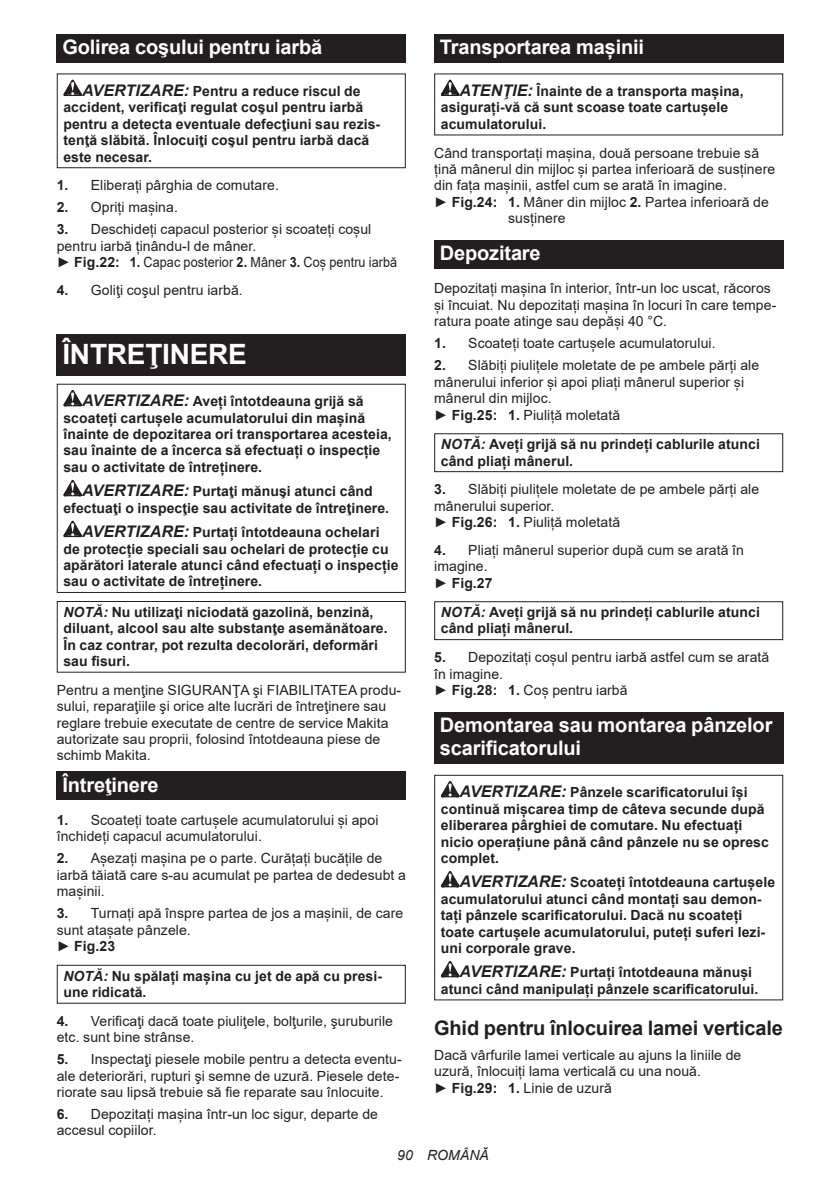
<style>
.page{position:relative;width:840px;height:1191px;background:#fff}
.page>*{position:absolute;margin:0;border:0;box-sizing:border-box;transform-origin:0 0}
.t1{font:700 28px "Arial";letter-spacing:-.01em;color:#fff}
.t2{font:700 20px/23.4px "Arial";letter-spacing:-.01em;color:#fff}
.t3{font:700 20px "Arial";letter-spacing:-.01em;color:#231f20}
.t4{font:14px/16.4px "Arial";letter-spacing:.005em;color:#231f20}
.t5{font:700 14px/16.4px "Arial";letter-spacing:.005em;color:#231f20}
.t6{font:italic 14px "Arial";letter-spacing:.005em;color:#231f20}
.s1{font-style:italic;font-size:16px}
.s2{font-weight:700}
.s3{font-style:italic}
</style>
<div class="page">
<div style="left:57px;top:34px;width:348px;height:29px;background:#231f20"></div>
<svg style="left:63px;top:80px;width:19px;height:16px"></svg>
<div style="left:57px;top:73px;width:348px;height:95px;border:1px solid #231f20"></div>
<div style="left:57px;top:334px;width:348px;height:42px;background:#231f20"></div>
<svg style="left:63px;top:390px;width:19px;height:16px"></svg>
<svg style="left:63px;top:480px;width:19px;height:16px"></svg>
<svg style="left:63px;top:521px;width:19px;height:16px"></svg>
<div style="left:57px;top:384px;width:348px;height:209px;border:1px solid #231f20"></div>
<div style="left:57px;top:601px;width:348px;height:71px;border:1px solid #231f20"></div>
<div style="left:57px;top:771px;width:348px;height:29px;background:#231f20"></div>
<div style="left:57px;top:964px;width:348px;height:39px;border:1px solid #231f20"></div>
<div style="left:434px;top:34px;width:348px;height:29px;background:#231f20"></div>
<svg style="left:440px;top:80px;width:19px;height:16px"></svg>
<div style="left:434px;top:240px;width:348px;height:28px;background:#231f20"></div>
<div style="left:434px;top:433px;width:348px;height:39px;border:1px solid #231f20"></div>
<div style="left:434px;top:601px;width:348px;height:39px;border:1px solid #231f20"></div>
<div style="left:434px;top:712px;width:348px;height:52px;background:#231f20"></div>
<svg style="left:440px;top:781px;width:19px;height:16px"></svg>
<svg style="left:440px;top:871px;width:19px;height:16px"></svg>
<svg style="left:440px;top:961px;width:19px;height:16px"></svg>
<div style="left:434px;top:774px;width:348px;height:226px;border:1px solid #231f20"></div>
<h2 class="t2" style="left:62px;top:36px;width:261px">Golirea coşului pentru iarbă</h2>
<p class="t5" style="left:63px;top:83px;width:318px;text-indent:19px"><span class="s1">AVERTIZARE:</span> Pentru a reduce riscul de accident, verificaţi regulat coşul pentru iarbă pentru a detecta eventuale defecţiuni sau rezis&shy;tenţă slăbită. Înlocuiţi coşul pentru iarbă dacă este necesar.</p>
<p class="t4" style="left:57px;top:177px;width:223px"><span class="s2">1.</span> Eliberați pârghia de comutare.</p>
<p class="t4" style="left:57px;top:199px;width:123px"><span class="s2">2.</span> Opriți mașina.</p>
<p class="t4" style="left:57px;top:221px;width:342px"><span class="s2">3.</span> Deschideți capacul posterior și scoateți coșul pentru iarbă ținându-l de mâner.<br>► <span class="s2">Fig.22: 1.</span> Capac posterior <span class="s2">2.</span> Mâner <span class="s2">3.</span> Coș pentru iarbă</p>
<p class="t4" style="left:57px;top:282px;width:187px"><span class="s2">4.</span> Goliţi coşul pentru iarbă.</p>
<h1 class="t1" style="left:62px;top:335px;width:186px">ÎNTREŢINERE</h1>
<p class="t5" style="left:63px;top:393px;width:329px;text-indent:19px"><span class="s1">AVERTIZARE:</span> Aveți întotdeauna grijă să scoateți cartușele acumulatorului din mașină înainte de depozitarea ori transportarea acesteia, sau înainte de a încerca să efectuați o inspecție sau o activitate de întreținere.</p>
<p class="t5" style="left:63px;top:483px;width:327px;text-align:center"><span class="s1">AVERTIZARE:</span> Purtaţi mănuşi atunci când efectuaţi o inspecţie sau activitate de întreţinere.</p>
<p class="t5" style="left:63px;top:524px;width:336px;text-indent:19px"><span class="s1">AVERTIZARE:</span> Purtați întotdeauna ochelari de protecție speciali sau ochelari de protecție cu apărători laterale atunci când efectuați o inspecție sau o activitate de întreținere.</p>
<p class="t5" style="left:63px;top:604px;width:325px"><span class="s3">NOTĂ:</span> Nu utilizaţi niciodată gazolină, benzină, diluant, alcool sau alte substanţe asemănătoare.<br>În caz contrar, pot rezulta decolorări, deformări sau fisuri.</p>
<p class="t4" style="left:57px;top:681px;width:346px">Pentru a menţine SIGURANŢA şi FIABILITATEA produ&shy;sului, reparaţiile şi orice alte lucrări de întreţinere sau reglare trebuie executate de centre de service Makita autorizate sau proprii, folosind întotdeauna piese de schimb Makita.</p>
<h2 class="t2" style="left:62px;top:773px;width:98px">Întreţinere</h2>
<p class="t4" style="left:57px;top:812px;width:323px"><span class="s2">1.</span> Scoateți toate cartușele acumulatorului și apoi închideți capacul acumulatorului.</p>
<p class="t4" style="left:57px;top:850px;width:350px"><span class="s2">2.</span> Așezați mașina pe o parte. Curățați bucățile de iarbă tăiată care s-au acumulat pe partea de dedesubt a mașinii.</p>
<p class="t4" style="left:57px;top:905px;width:348px"><span class="s2">3.</span> Turnați apă înspre partea de jos a mașinii, de care sunt atașate pânzele.<br>► <span class="s2">Fig.23</span></p>
<p class="t5" style="left:63px;top:967px;width:320px"><span class="s3">NOTĂ:</span> Nu spălați mașina cu jet de apă cu presi&shy;une ridicată.</p>
<p class="t4" style="left:57px;top:1012px;width:337px"><span class="s2">4.</span> Verificaţi dacă toate piuliţele, bolţurile, şuruburile etc. sunt bine strânse.</p>
<p class="t4" style="left:57px;top:1051px;width:346px"><span class="s2">5.</span> Inspectaţi piesele mobile pentru a detecta eventu&shy;ale deteriorări, rupturi şi semne de uzură. Piesele dete&shy;riorate sau lipsă trebuie să fie reparate sau înlocuite.</p>
<p class="t4" style="left:57px;top:1105px;width:322px"><span class="s2">6.</span> Depozitați mașina într-un loc sigur, departe de accesul copiilor.</p>
<h2 class="t2" style="left:439px;top:36px;width:206px">Transportarea mașinii</h2>
<p class="t5" style="left:440px;top:83px;width:304px;text-indent:19px"><span class="s1">ATENŢIE:</span> Înainte de a transporta mașina, asigurați-vă că sunt scoase toate cartușele acumulatorului.</p>
<p class="t4" style="left:434px;top:144px;width:326px">Când transportați mașina, două persoane trebuie să</p>
<p class="t4" style="left:434px;top:161px;width:342px">țină mânerul din mijloc și partea inferioară de susținere</p>
<p class="t4" style="left:434px;top:177px;width:294px">din fața mașinii, astfel cum se arată în imagine.</p>
<p class="t4" style="left:434px;top:193px;width:336px">► <span class="s2">Fig.24: 1.</span> Mâner din mijloc <span class="s2">2.</span> Partea inferioară de</p>
<p class="t4" style="left:508px;top:210px;width:59px">susținere</p>
<h2 class="t2" style="left:439px;top:241px;width:102px">Depozitare</h2>
<p class="t4" style="left:434px;top:280px;width:343px">Depozitați mașina în interior, într-un loc uscat, răcoros și încuiat. Nu depozitați mașina în locuri în care tempe&shy;ratura poate atinge sau depăși 40 °C.</p>
<p class="t4" style="left:434px;top:335px;width:283px"><span class="s2">1.</span> Scoateți toate cartușele acumulatorului.</p>
<p class="t4" style="left:434px;top:357px;width:326px"><span class="s2">2.</span> Slăbiți piulițele moletate de pe ambele părți ale mânerului inferior și apoi pliați mânerul superior și mânerul din mijloc.<br>► <span class="s2">Fig.25: 1.</span> Piuliță moletată</p>
<p class="t5" style="left:440px;top:436px;width:320px"><span class="s3">NOTĂ:</span> Aveți grijă să nu prindeți cablurile atunci când pliați mânerul.</p>
<p class="t4" style="left:434px;top:481px;width:326px"><span class="s2">3.</span> Slăbiți piulițele moletate de pe ambele părți ale mânerului superior.<br>► <span class="s2">Fig.26: 1.</span> Piuliță moletată</p>
<p class="t4" style="left:434px;top:541px;width:311px"><span class="s2">4.</span> Pliați mânerul superior după cum se arată în imagine.<br>► <span class="s2">Fig.27</span></p>
<p class="t5" style="left:440px;top:604px;width:320px"><span class="s3">NOTĂ:</span> Aveți grijă să nu prindeți cablurile atunci când pliați mânerul.</p>
<p class="t4" style="left:434px;top:649px;width:336px"><span class="s2">5.</span> Depozitați coșul pentru iarbă astfel cum se arată în imagine.<br>► <span class="s2">Fig.28: 1.</span> Coș pentru iarbă</p>
<h2 class="t2" style="left:439px;top:713px;width:334px">Demontarea sau montarea pânzelor scarificatorului</h2>
<p class="t5" style="left:440px;top:784px;width:329px;text-indent:19px"><span class="s1">AVERTIZARE:</span> Pânzele scarificatorului își continuă mișcarea timp de câteva secunde după eliberarea pârghiei de comutare. Nu efectuați nicio operațiune până când pânzele nu se opresc complet.</p>
<p class="t5" style="left:440px;top:874px;width:335px;text-indent:19px"><span class="s1">AVERTIZARE:</span> Scoateți întotdeauna cartușele acumulatorului atunci când montați sau demon&shy;tați pânzele scarificatorului. Dacă nu scoateți toate cartușele acumulatorului, puteți suferi lezi&shy;uni corporale grave.</p>
<p class="t5" style="left:440px;top:964px;width:319px;text-indent:19px"><span class="s1">AVERTIZARE:</span> Purtați întotdeauna mănuși atunci când manipulați pânzele scarificatorului.</p>
<h2 class="t3" style="left:434px;top:1014px;width:350px">Ghid pentru înlocuirea lamei verticale</h2>
<p class="t4" style="left:434px;top:1046px;width:308px">Dacă vârfurile lamei verticale au ajuns la liniile de uzură, înlocuiți lama verticală cu una nouă.<br>► <span class="s2">Fig.29: 1.</span> Linie de uzură</p>
<p class="t6" style="left:397px;top:1146px;width:93px">90 ROMÂNĂ</p>
</div>
